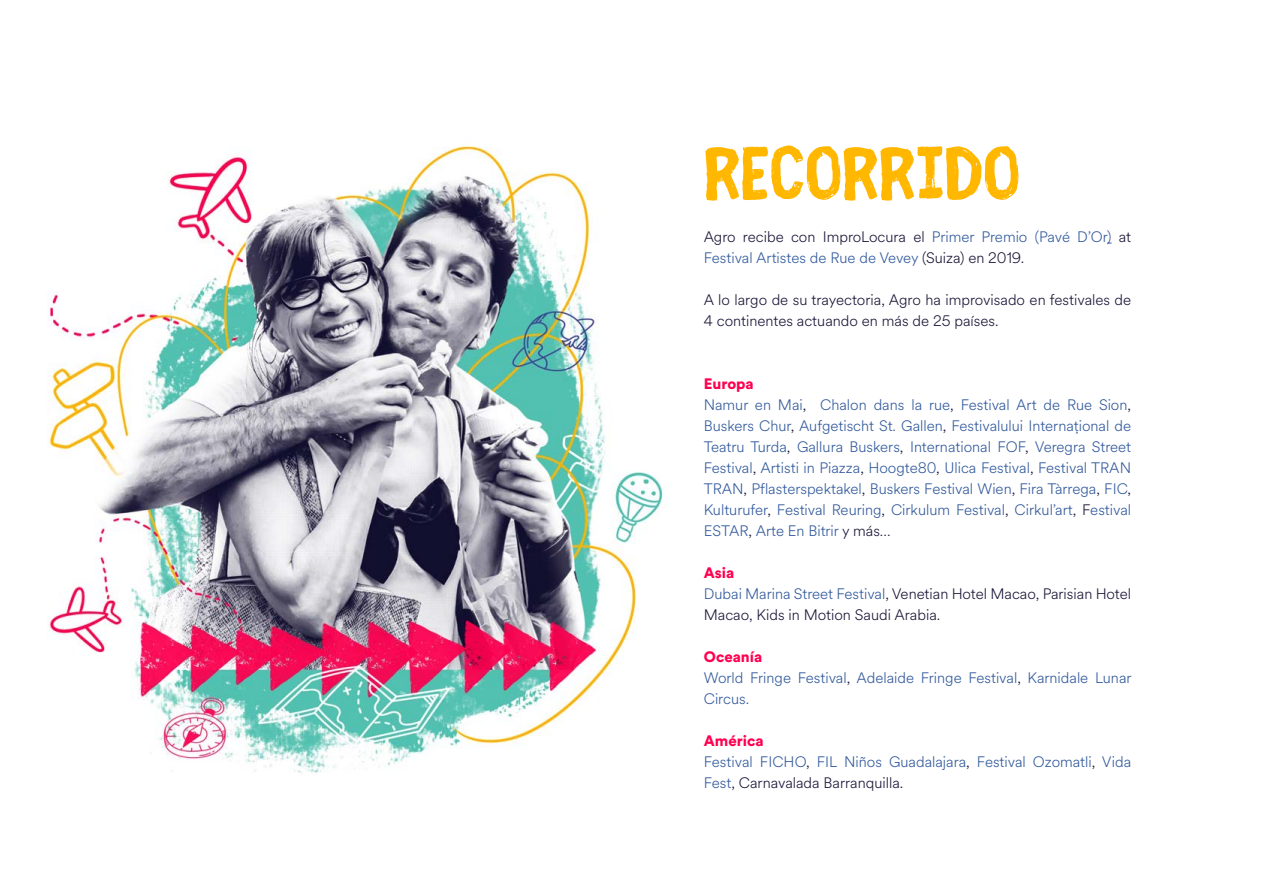
<style>
.page{position:relative;width:1263px;height:893px;background:#fff}
.page>*{position:absolute;margin:0;border:0;box-sizing:border-box;transform-origin:0 0}
.t1{font:82.5px "Fibre Vintage";color:#ffb700}
.t2{font:300 15px/21px "Circular Spotify Text";color:#30589b}
.t3{font:300 15px/21px "Circular Spotify Text";color:#191436}
.t4{font:900 15px "Circular Std";color:#ff0050}
.s1{color:#191436}
.s2{color:#30589b}
.s3{color:#1a1b1e}
</style>
<div class="page">
<img style="left:47px;top:146px;width:617px;height:627px">
<h1 class="t1" style="left:704px;top:143px;width:318px">RECORRIDO</h1>
<p class="t2" style="left:704px;top:226px;width:429px"><span class="s1">Agro recibe con ImproLocura el</span> Primer Premio (Pavé D’Or) <span class="s1">at<br></span>Festival Artistes de Rue de Vevey <span class="s1">(Suiza) en 2019.</span></p>
<p class="t3" style="left:704px;top:289px;width:429px">A lo largo de su trayectoria, Agro ha improvisado en festivales de<br>4 continentes actuando en más de 25 países.</p>
<p class="t4" style="left:704px;top:374px;width:51px">Europa</p>
<p class="t2" style="left:704px;top:394px;width:429px;text-align:justify">Namur en Mai<span class="s1">,</span> Chalon dans la rue<span class="s1">,</span> Festival Art de Rue Sion<span class="s1">, </span>Buskers Chur<span class="s1">,</span> Aufgetischt St. Gallen<span class="s1">,</span> Festivalului Internaţional de Teatru Turda<span class="s1">,</span> Gallura Buskers<span class="s1">,</span> International FOF<span class="s1">,</span> Veregra Street Festival<span class="s1">,</span> Artisti in Piazza<span class="s1">,</span> Hoogte80<span class="s1">,</span> Ulica Festival<span class="s1">,</span> Festival TRAN TRAN<span class="s1">,</span> Pflasterspektakel<span class="s1">,</span> Buskers Festival Wien<span class="s1">,</span> Fira Tàrrega<span class="s1">,</span> FIC<span class="s1">, </span>Kulturufer<span class="s1">,</span> Festival Reuring<span class="s1">,</span> Cirkulum Festival<span class="s1">,</span> Cirkul’art<span class="s1">, F</span>estival ESTAR<span class="s1">,</span> Arte En Bitrir <span class="s1">y más…</span></p>
<p class="t4" style="left:704px;top:563px;width:32px">Asia</p>
<p class="t3" style="left:704px;top:583px;width:429px"><span class="s2">Dubai Marina Street Festival</span>, Venetian Hotel Macao, Parisian Hotel<br>Macao, Kids in Motion Saudi Arabia<span class="s3">.</span></p>
<p class="t4" style="left:704px;top:647px;width:60px">Oceanía</p>
<p class="t2" style="left:704px;top:667px;width:429px">World Fringe Festival<span class="s1">,</span> Adelaide Fringe Festival<span class="s1">,</span> Karnidale Lunar<br>Circus.</p>
<p class="t4" style="left:704px;top:731px;width:61px">América</p>
<p class="t2" style="left:704px;top:751px;width:429px">Festival FICHO<span class="s1">,</span> FIL Niños Guadalajara<span class="s1">,</span> Festival Ozomatli<span class="s1">,</span> Vida<br>Fest<span class="s1">, Carnavalada Barranquilla.</span></p>
</div>
